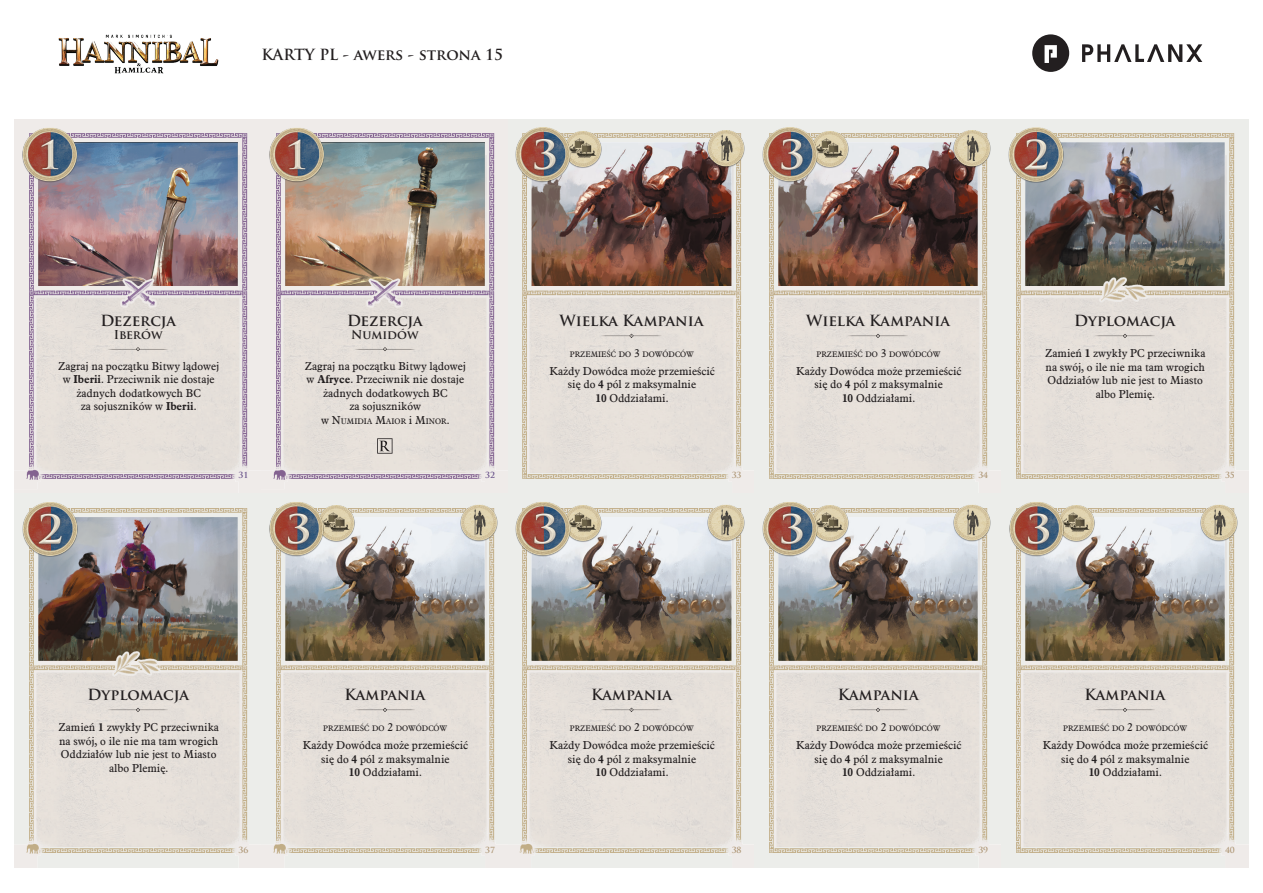
<style>
.page{position:relative;width:1263px;height:893px;background:#fff}
.page>*{position:absolute;margin:0;border:0;box-sizing:border-box;transform-origin:0 0}
.TOP{font:700 15px "Trajan Pro";color:#231f20}
.t1{font:700 12px "Trajan Pro";color:#231f20}
.t2{font:11.25px/13.5px "Aldine 721 EUX";color:#231f20;text-align:center}
.t3{font:700 8.25px "Trajan Pro";letter-spacing:-.01em;color:#af9675}
.t4{font:700 8.25px "Trajan Pro";color:#ae9675}
.t5{font:700 8.25px "Trajan Pro";letter-spacing:-.01em;color:#675188}
.t6{font:700 8.25px "Trajan Pro";color:#675089}
.t7{font:7.8px "Aldine 721 EUX";color:#231f20}
.s1{font-weight:700}
.s2{font-size:11.25px}
</style>
<div class="page">
<img style="left:15px;top:119px;width:924px;height:145px">
<img style="left:15px;top:119px;width:72px;height:67px">
<img style="left:15px;top:264px;width:986px;height:202px">
<img style="left:61px;top:466px;width:898px;height:172px">
<img style="left:15px;top:445px;width:46px;height:48px">
<img style="left:110px;top:272px;width:57px;height:45px">
<img style="left:15px;top:340px;width:493px;height:13px">
<img style="left:219px;top:453px;width:42px;height:40px">
<img style="left:15px;top:512px;width:246px;height:126px">
<img style="left:15px;top:493px;width:67px;height:69px">
<img style="left:61px;top:846px;width:898px;height:21px">
<img style="left:15px;top:638px;width:986px;height:208px">
<img style="left:106px;top:643px;width:64px;height:44px">
<img style="left:15px;top:700px;width:986px;height:14px">
<img style="left:15px;top:820px;width:46px;height:47px">
<img style="left:219px;top:827px;width:42px;height:40px">
<img style="left:261px;top:119px;width:73px;height:67px">
<img style="left:356px;top:272px;width:57px;height:45px">
<img style="left:261px;top:445px;width:47px;height:48px">
<svg style="left:377px;top:438px;width:15px;height:16px"></svg>
<img style="left:466px;top:453px;width:42px;height:40px">
<img style="left:276px;top:515px;width:232px;height:150px">
<img style="left:355px;top:500px;width:5px;height:46px">
<img style="left:261px;top:493px;width:94px;height:67px">
<img style="left:446px;top:493px;width:62px;height:55px">
<img style="left:261px;top:820px;width:47px;height:47px">
<img style="left:466px;top:827px;width:42px;height:40px">
<img style="left:508px;top:138px;width:493px;height:152px">
<img style="left:583px;top:126px;width:24px;height:46px">
<img style="left:508px;top:119px;width:75px;height:67px">
<img style="left:693px;top:119px;width:62px;height:55px">
<img style="left:508px;top:326px;width:493px;height:13px">
<img style="left:712px;top:453px;width:43px;height:40px">
<img style="left:522px;top:515px;width:233px;height:150px">
<img style="left:602px;top:500px;width:5px;height:46px">
<img style="left:508px;top:493px;width:94px;height:67px">
<img style="left:693px;top:493px;width:62px;height:55px">
<img style="left:508px;top:820px;width:46px;height:47px">
<img style="left:712px;top:827px;width:43px;height:40px">
<img style="left:848px;top:126px;width:6px;height:46px">
<img style="left:755px;top:119px;width:93px;height:67px">
<img style="left:939px;top:119px;width:62px;height:55px">
<img style="left:959px;top:453px;width:42px;height:40px">
<img style="left:769px;top:515px;width:232px;height:150px">
<img style="left:848px;top:500px;width:6px;height:46px">
<img style="left:755px;top:493px;width:93px;height:67px">
<img style="left:939px;top:493px;width:62px;height:55px">
<img style="left:959px;top:827px;width:42px;height:40px">
<img style="left:1001px;top:119px;width:247px;height:347px">
<img style="left:1001px;top:119px;width:71px;height:69px">
<img style="left:1001px;top:466px;width:247px;height:401px">
<img style="left:1093px;top:269px;width:64px;height:44px">
<img style="left:1205px;top:453px;width:43px;height:40px">
<img style="left:1015px;top:515px;width:233px;height:150px">
<img style="left:1072px;top:500px;width:28px;height:46px">
<img style="left:1001px;top:493px;width:71px;height:67px">
<img style="left:1186px;top:493px;width:62px;height:55px">
<img style="left:1205px;top:827px;width:43px;height:40px">
<img style="left:58px;top:34px;width:161px;height:40px">
<svg style="left:1032px;top:34px;width:37px;height:38px"></svg>
<svg style="left:1082px;top:44px;width:120px;height:18px"></svg>
<p class="TOP" style="left:261px;top:45px;width:243px">KARTY PL - awers - strona 15</p>
<p class="TOP" style="left:100px;top:311px;width:77px">Dezercja</p>
<p class="t1" style="left:114px;top:328px;width:50px">Iberów</p>
<p class="t2" style="left:58px;top:360px;width:163px">Zagraj na początku Bitwy lądowej w <span class="s1">Iberii</span>. Przeciwnik nie dostaje żadnych dodatkowych BC<br>za sojuszników w <span class="s1">Iberii</span>.</p>
<p class="t5" style="left:236px;top:470px;width:16px">141</p>
<p class="t6" style="left:238px;top:470px;width:11px">31</p>
<p class="TOP" style="left:347px;top:311px;width:77px">Dezercja</p>
<p class="t1" style="left:351px;top:328px;width:69px">Numidów</p>
<p class="t2" style="left:305px;top:360px;width:163px">Zagraj na początku Bitwy lądowej w <span class="s1">Afryce</span>. Przeciwnik nie dostaje żadnych dodatkowych BC<br>za sojuszników</p>
<p class="t7" style="left:321px;top:416px;width:130px"><span class="s2">w</span> <span class="s2">N</span>UMIDIA <span class="s2">M</span>AIOR <span class="s2">i</span> <span class="s2">M</span>INOR<span class="s2">.</span></p>
<p class="t5" style="left:483px;top:470px;width:16px">142</p>
<p class="t6" style="left:485px;top:470px;width:11px">32</p>
<p class="TOP" style="left:559px;top:311px;width:145px">Wielka Kampania</p>
<p class="t7" style="left:570px;top:350px;width:126px">PRZEMIEŚĆ DO <span class="s2">3</span> DOWÓDCÓW</p>
<p class="t2" style="left:549px;top:365px;width:167px">Każdy Dowódca może przemieścić się do <span class="s1">4</span> pól z maksymalnie<br><span class="s1">10</span> Oddziałami.</p>
<p class="t3" style="left:729px;top:470px;width:16px">143</p>
<p class="t4" style="left:732px;top:470px;width:11px">33</p>
<p class="TOP" style="left:806px;top:311px;width:145px">Wielka Kampania</p>
<p class="t7" style="left:816px;top:350px;width:126px">PRZEMIEŚĆ DO <span class="s2">3</span> DOWÓDCÓW</p>
<p class="t2" style="left:796px;top:365px;width:167px">Każdy Dowódca może przemieścić się do <span class="s1">4</span> pól z maksymalnie<br><span class="s1">10</span> Oddziałami.</p>
<p class="t3" style="left:976px;top:470px;width:16px">144</p>
<p class="t4" style="left:978px;top:470px;width:11px">34</p>
<p class="TOP" style="left:1074px;top:311px;width:103px">Dyplomacja</p>
<p class="t2" style="left:1045px;top:347px;width:162px">Zamień <span class="s1">1</span> zwykły PC przeciwnika na swój, o ile nie ma tam wrogich<br>Oddziałów lub nie jest to Miasto albo Plemię.</p>
<p class="t3" style="left:1222px;top:470px;width:16px">145</p>
<p class="t4" style="left:1225px;top:470px;width:11px">35</p>
<p class="TOP" style="left:88px;top:685px;width:103px">Dyplomacja</p>
<p class="t2" style="left:58px;top:721px;width:162px">Zamień <span class="s1">1</span> zwykły PC przeciwnika na swój, o ile nie ma tam wrogich<br>Oddziałów lub nie jest to Miasto albo Plemię.</p>
<p class="t3" style="left:236px;top:844px;width:16px">146</p>
<p class="t4" style="left:238px;top:844px;width:11px">36</p>
<p class="TOP" style="left:344px;top:685px;width:82px">Kampania</p>
<p class="t7" style="left:323px;top:724px;width:126px">PRZEMIEŚĆ DO <span class="s2">2</span> DOWÓDCÓW</p>
<p class="t2" style="left:302px;top:739px;width:167px">Każdy Dowódca może przemieścić się do <span class="s1">4</span> pól z maksymalnie<br><span class="s1">10</span> Oddziałami.</p>
<p class="t3" style="left:483px;top:844px;width:16px">147</p>
<p class="t4" style="left:485px;top:844px;width:11px">37</p>
<p class="TOP" style="left:591px;top:685px;width:82px">Kampania</p>
<p class="t7" style="left:570px;top:724px;width:126px">PRZEMIEŚĆ DO <span class="s2">2</span> DOWÓDCÓW</p>
<p class="t2" style="left:549px;top:739px;width:167px">Każdy Dowódca może przemieścić się do <span class="s1">4</span> pól z maksymalnie<br><span class="s1">10</span> Oddziałami.</p>
<p class="t3" style="left:729px;top:844px;width:16px">148</p>
<p class="t4" style="left:732px;top:844px;width:11px">38</p>
<p class="TOP" style="left:838px;top:685px;width:82px">Kampania</p>
<p class="t7" style="left:816px;top:724px;width:126px">PRZEMIEŚĆ DO <span class="s2">2</span> DOWÓDCÓW</p>
<p class="t2" style="left:796px;top:739px;width:167px">Każdy Dowódca może przemieścić się do <span class="s1">4</span> pól z maksymalnie<br><span class="s1">10</span> Oddziałami.</p>
<p class="t3" style="left:976px;top:844px;width:16px">149</p>
<p class="t4" style="left:978px;top:844px;width:11px">39</p>
<p class="TOP" style="left:1084px;top:685px;width:82px">Kampania</p>
<p class="t7" style="left:1063px;top:724px;width:126px">PRZEMIEŚĆ DO <span class="s2">2</span> DOWÓDCÓW</p>
<p class="t2" style="left:1042px;top:739px;width:167px">Każdy Dowódca może przemieścić się do <span class="s1">4</span> pól z maksymalnie<br><span class="s1">10</span> Oddziałami.</p>
<p class="t3" style="left:1222px;top:844px;width:16px">150</p>
<p class="t4" style="left:1225px;top:844px;width:11px">40</p>
</div>
